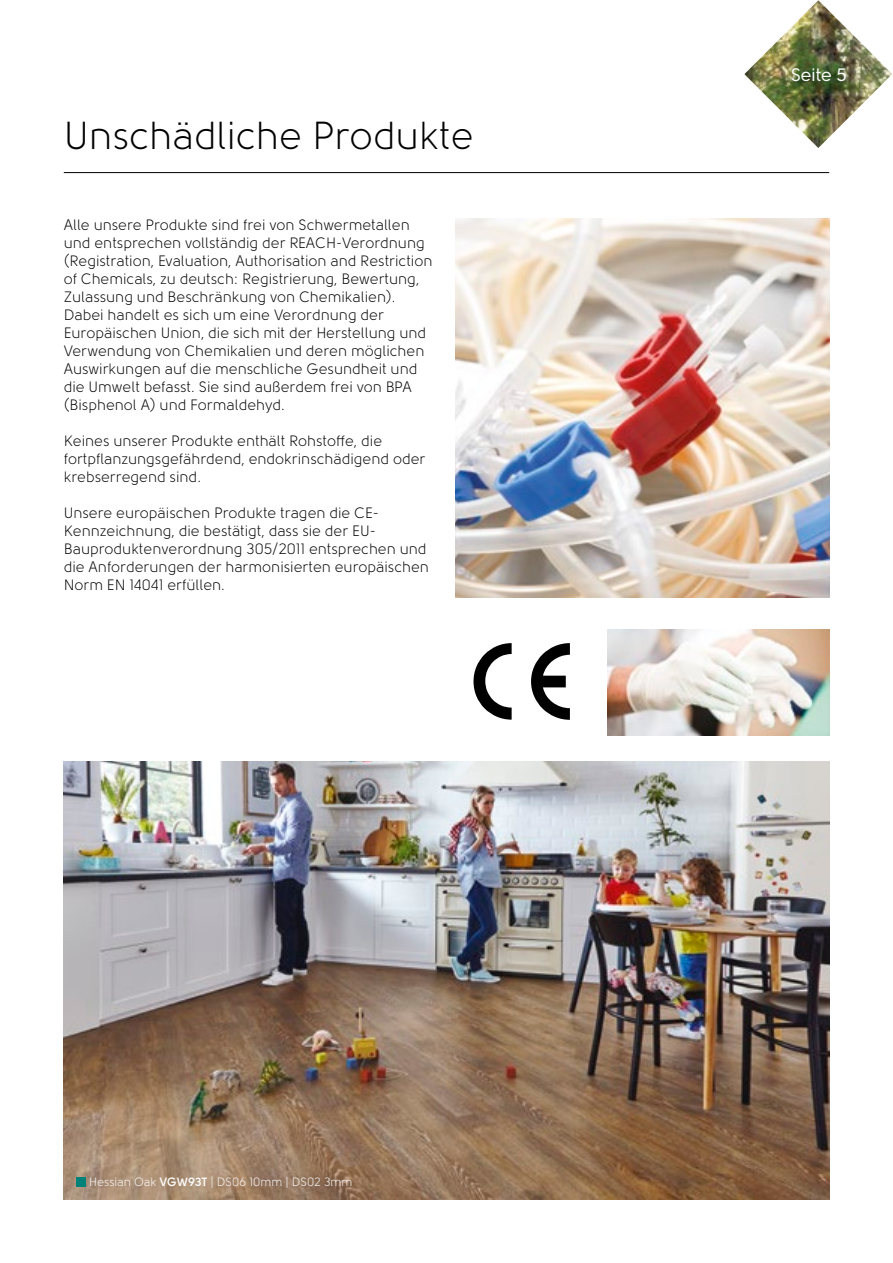
<style>
.page{position:relative;width:893px;height:1263px;background:#fff}
.page>*{position:absolute;margin:0;border:0;box-sizing:border-box;transform-origin:0 0}
.t1{font:39px "Solomon";color:#000}
.t2{font:18px "Solomon";color:#fff}
.t3{font:15px/18px "Solomon";color:#000}
.t4{font:12px "Solomon";color:#fff}
.s1{font-weight:700}
</style>
<div class="page">
<svg style="left:473px;top:643px;width:97px;height:77px"></svg>
<img style="left:64px;top:761px;width:765px;height:438px">
<hr style="left:64px;top:172px;width:765px;height:1px;background:#000">
<img style="left:607px;top:629px;width:222px;height:107px">
<img style="left:455px;top:218px;width:374px;height:379px">
<img style="left:744px;top:0;width:148px;height:148px">
<div style="left:77px;top:1177px;width:9px;height:9px;background:#008278"></div>
<p class="t1" style="left:64px;top:114px;width:411px">Unschädliche Produkte</p>
<p class="t3" style="left:64px;top:215px;width:370px">Alle unsere Produkte sind frei von Schwermetallen und entsprechen vollständig der REACH-Verordnung (Registration, Evaluation, Authorisation and Restriction of Chemicals, zu deutsch: Registrierung, Bewertung, Zulassung und Beschränkung von Chemikalien).<br>Dabei handelt es sich um eine Verordnung der Europäischen Union, die sich mit der Herstellung und Verwendung von Chemikalien und deren möglichen Auswirkungen auf die menschliche Gesundheit und die Umwelt befasst. Sie sind außerdem frei von BPA (Bisphenol A) und Formaldehyd.</p>
<p class="t3" style="left:64px;top:431px;width:363px">Keines unserer Produkte enthält Rohstoffe, die fortpflanzungsgefährdend, endokrinschädigend oder krebserregend sind.</p>
<p class="t3" style="left:64px;top:503px;width:367px">Unsere europäischen Produkte tragen die CE-Kennzeichnung, die bestätigt, dass sie der EU-Bauproduktenverordnung 305/2011 entsprechen und die Anforderungen der harmonisierten europäischen Norm EN 14041 erfüllen.</p>
<p class="t4" style="left:89px;top:1176px;width:265px">Hessian Oak <span class="s1">VGW93T</span> | DS06 10mm | DS02 3mm</p>
<p class="t2" style="left:791px;top:65px;width:57px">Seite 5</p>
</div>
